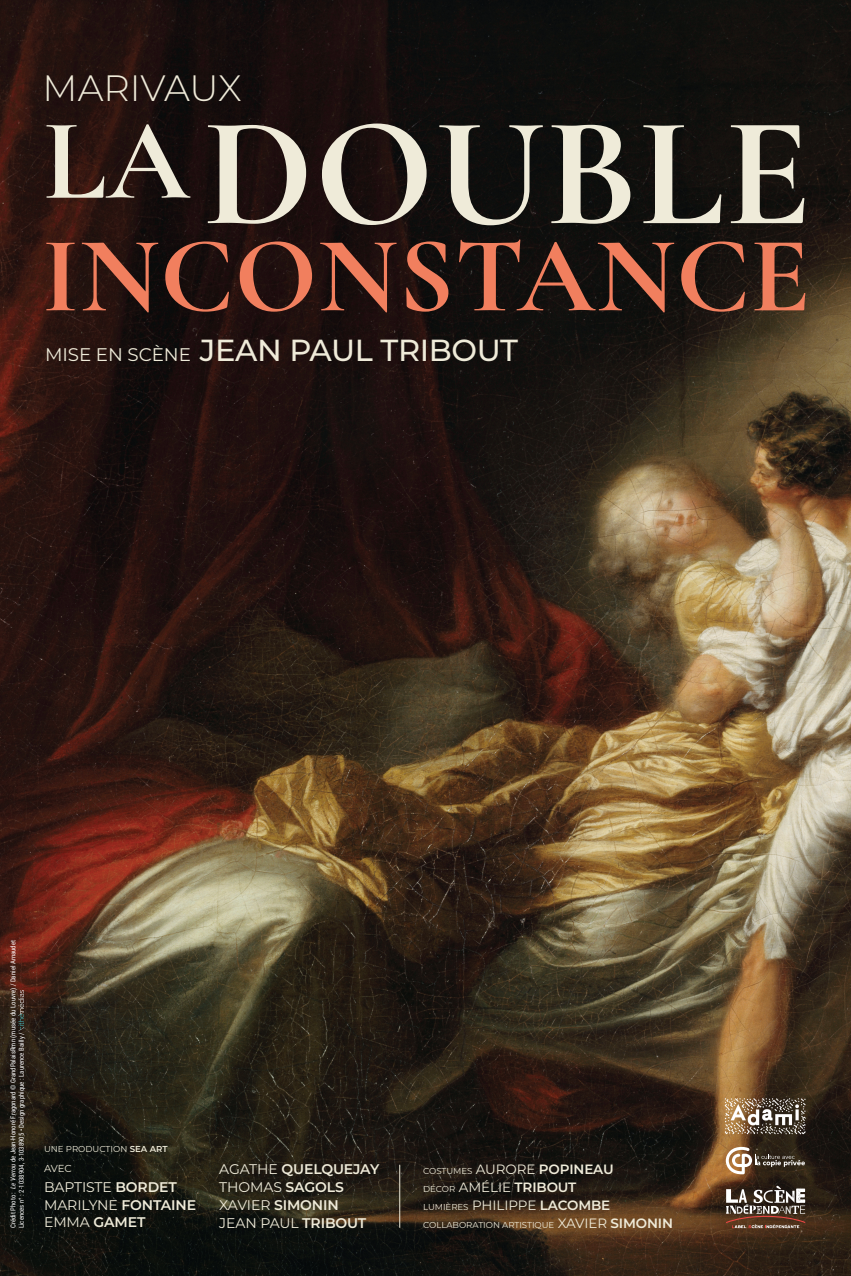
<style>
.page{position:relative;width:851px;height:1276px;background:#fff}
.page>*{position:absolute;margin:0;border:0;box-sizing:border-box;transform-origin:0 0}
.t1{font:700 156.52px "Cormorant Garamond";letter-spacing:.005em;color:#efebd9}
.t2{font:700 108.23px "Cormorant Garamond";letter-spacing:.005em;color:#f17f5e}
.t3{font:300 36.6px "Montserrat";letter-spacing:-.01em;color:#efebd9}
.t4{font:500 30.45px "Montserrat";letter-spacing:-.01em;color:#efebd9}
.t5{font:600 14.02px/17.8px "Montserrat";letter-spacing:-.01em;color:#efebd9}
.t6{font:14.02px/17.8px "Montserrat";letter-spacing:-.005em;color:#efebd9}
.t7{font:600 13.5px "Montserrat";letter-spacing:-.01em;color:#efebd9}
.t8{font:10.12px "Montserrat";color:#efebd9}
.t9{font:8.62px "Montserrat";letter-spacing:-.005em;color:#efebd9}
.t10{font:6.75px/8.1px "Roboto Condensed";color:#fff}
.s1{font-weight:400;font-size:18.3px}
.s2{font-style:italic}
.s3{font-weight:600}
.s4{font-weight:400}
.s5{font-size:13.5px}
.s6{font-weight:600;font-size:13.5px}
.s7{font-weight:400;font-size:8.62px}
</style>
<div class="page">
<img style="left:0;top:0;width:850px;height:1276px">
<hr style="left:399px;top:1164px;width:1px;height:63px;background:#efebd9">
<svg style="left:18px;top:990px;width:6px;height:41px"></svg>
<img style="left:711px;top:1094px;width:103px;height:41px">
<svg style="left:725px;top:1147px;width:79px;height:27px;background:#70604e"></svg>
<svg style="left:726px;top:1185px;width:79px;height:43px;background:#6f5d52"></svg>
<h3 class="t3" style="left:43px;top:64px;width:201px">MARIVAUX</h3>
<h1 class="t1" style="left:43px;top:76px;width:769px"><sup>LA</sup>DOUBLE</h1>
<h2 class="t2" style="left:42px;top:209px;width:769px">INCONSTANCE</h2>
<h3 class="t4" style="left:45px;top:329px;width:474px"><span class="s1">MISE EN SCÈNE</span> JEAN PAUL TRIBOUT</h3>
<p class="t10" style="left:9px;top:1228px;width:290px;text-indent:39px;rotate:-90deg"><span class="s2">Le Verrou</span> de Jean-Honoré Fragonard © GrandPalaisRmn (musée du Louvre) / Daniel Arnaudet<br>Licences n° : 2-1038904, 3-1038905 • Design graphique : Laurence Bailly /</p>
<p class="t10" style="left:9px;top:1228px;width:38px;rotate:-90deg">Crédit Photo :</p>
<p class="t9" style="left:44px;top:1143px;width:125px">UNE PRODUCTION <span class="s3">SEA ART</span></p>
<h3 class="t8" style="left:44px;top:1161px;width:29px">AVEC</h3>
<h3 class="t6" style="left:44px;top:1177px;width:154px">BAPTISTE <span class="s3">BORDET<br></span>MARILYNE <span class="s3">FONTAINE<br></span>EMMA <span class="s3">GAMET</span></h3>
<h3 class="t5" style="left:219px;top:1160px;width:161px"><span class="s4">AGATHE</span> QUELQUEJAY<br><span class="s4">THOMAS</span> SAGOLS<br><span class="s4">XAVIER</span> SIMONIN<br><span class="s4">JEAN PAUL</span> TRIBOUT</h3>
<p class="t9" style="left:423px;top:1165px;width:192px">COSTUMES <span class="s5">AURORE</span> <span class="s6">POPINEAU</span></p>
<h3 class="t7" style="left:423px;top:1177px;width:155px"><span class="s7">DÉCOR</span> <span class="s4">AMÉLIE</span> TRIBOUT</h3>
<p class="t9" style="left:423px;top:1201px;width:189px">LUMIÈRES <span class="s5">PHILIPPE</span> <span class="s6">LACOMBE</span></p>
<p class="t9" style="left:423px;top:1218px;width:251px">COLLABORATION ARTISTIQUE <span class="s5">XAVIER</span> <span class="s6">SIMONIN</span></p>
</div>
